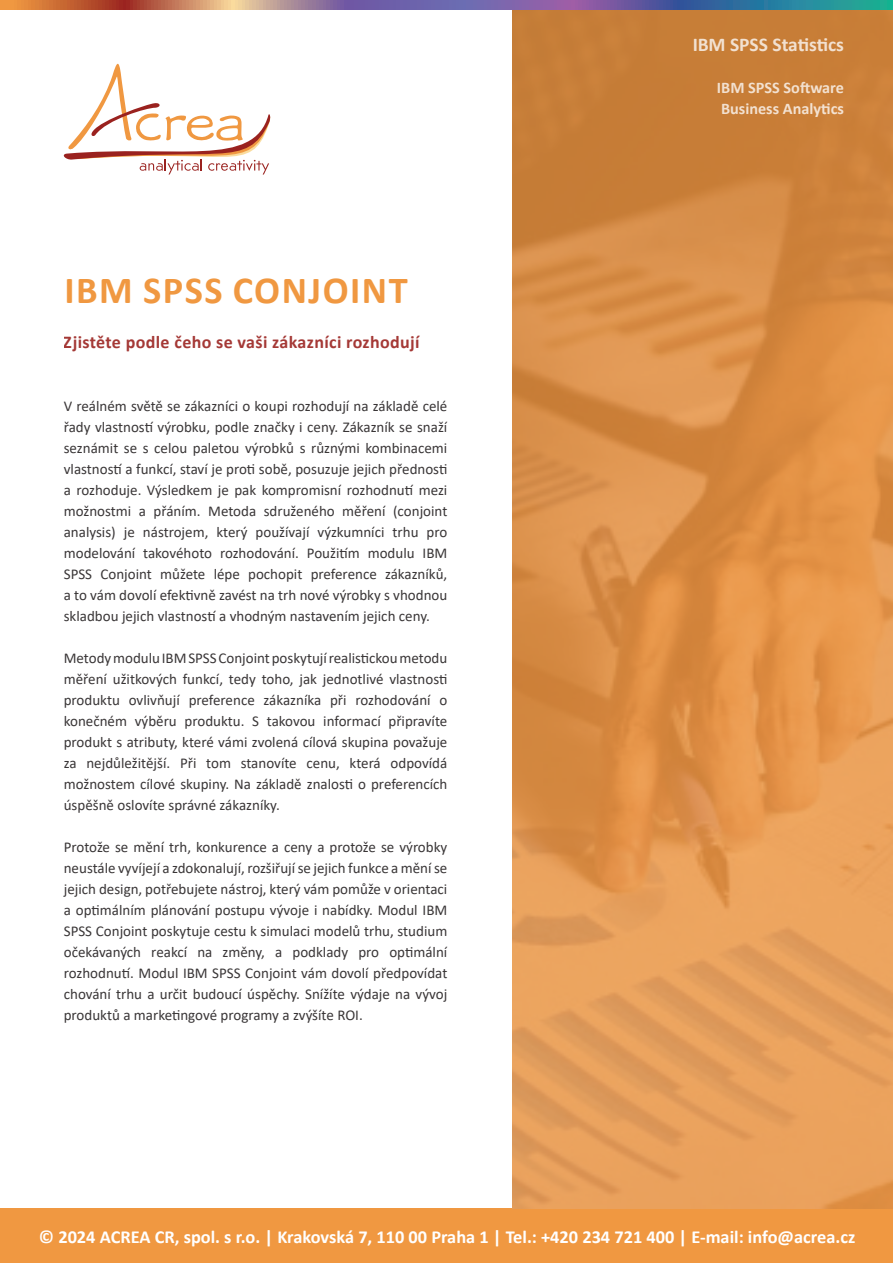
<style>
.page{position:relative;width:893px;height:1263px;background:#fff}
.page>*{position:absolute;margin:0;border:0;box-sizing:border-box;transform-origin:0 0}
.t1{font:700 38.4px "Calibri";letter-spacing:.04em;color:#f09841}
.t2{font:700 19.5px "Calibri";color:#fff}
.t3{font:700 18.3px "Calibri";color:#fff}
.t4{font:700 18px "Calibri";letter-spacing:.02em;color:#9a221f}
.t5{font:700 16.2px/21px "Calibri";color:#fff}
.t6{font:15px/21px "Calibri";color:#231f20;text-align:justify}
</style>
<div class="page">
<div style="left:0;top:1209px;width:893px;height:54px;background:#f09841"></div>
<svg style="left:512px;top:9px;width:381px;height:1200px;background:#dc914b"></svg>
<svg style="left:63px;top:63px;width:208px;height:112px"></svg>
<svg style="left:0;top:0;width:893px;height:9px;background:#7f7389"></svg>
<h1 class="t1" style="left:65px;top:263px;width:345px">IBM SPSS CONJOINT</h1>
<p class="t4" style="left:64px;top:329px;width:357px">Zjistěte podle čeho se vaši zákazníci rozhodují</p>
<p class="t6" style="left:64px;top:395px;width:385px">V reálném světě se zákazníci o koupi rozhodují na základě celé řady vlastností výrobku, podle značky i ceny. Zákazník se snaží seznámit se s celou paletou výrobků s různými kombinacemi vlastností a funkcí, staví je proti sobě, posuzuje jejich přednosti a rozhoduje. Výsledkem je pak kompromisní rozhodnutí mezi možnostmi a přáním. Metoda sdruženého měření (conjoint analysis) je nástrojem, který používají výzkumníci trhu pro modelování takovéhoto rozhodování. Použitím modulu IBM SPSS Conjoint můžete lépe pochopit preference zákazníků, a to vám dovolí efektivně zavést na trh nové výrobky s vhodnou skladbou jejich vlastností a vhodným nastavením jejich ceny.</p>
<p class="t6" style="left:64px;top:647px;width:385px">Metody modulu IBM SPSS Conjoint poskytují realistickou metodu měření užitkových funkcí, tedy toho, jak jednotlivé vlastnosti produktu ovlivňují preference zákazníka při rozhodování o konečném výběru produktu. S takovou informací připravíte produkt s atributy, které vámi zvolená cílová skupina považuje za nejdůležitější. Při tom stanovíte cenu, která odpovídá možnostem cílové skupiny. Na základě znalosti o preferencích úspěšně oslovíte správné zákazníky.</p>
<p class="t6" style="left:64px;top:836px;width:385px">Protože se mění trh, konkurence a ceny a protože se výrobky neustále vyvíjejí a zdokonalují, rozšiřují se jejich funkce a mění se jejich design, potřebujete nástroj, který vám pomůže v orientaci a optimálním plánování postupu vývoje i nabídky. Modul IBM SPSS Conjoint poskytuje cestu k simulaci modelů trhu, studium očekávaných reakcí na změny, a podklady pro optimální rozhodnutí. Modul IBM SPSS Conjoint vám dovolí předpovídat chování trhu a určit budoucí úspěchy. Snížíte výdaje na vývoj produktů a marketingové programy a zvýšíte ROI.</p>
<h2 class="t2" style="left:692px;top:31px;width:153px">IBM SPSS Statistics</h2>
<p class="t5" style="left:717px;top:77px;width:129px">IBM SPSS Software<br>Business Analytics</p>
<p class="t3" style="left:39px;top:1224px;width:818px">© 2024 ACREA CR, spol. s r.o. | Krakovská 7, 110 00 Praha 1 | Tel.: +420 234 721 400 | E-mail: info@acrea.cz</p>
</div>
